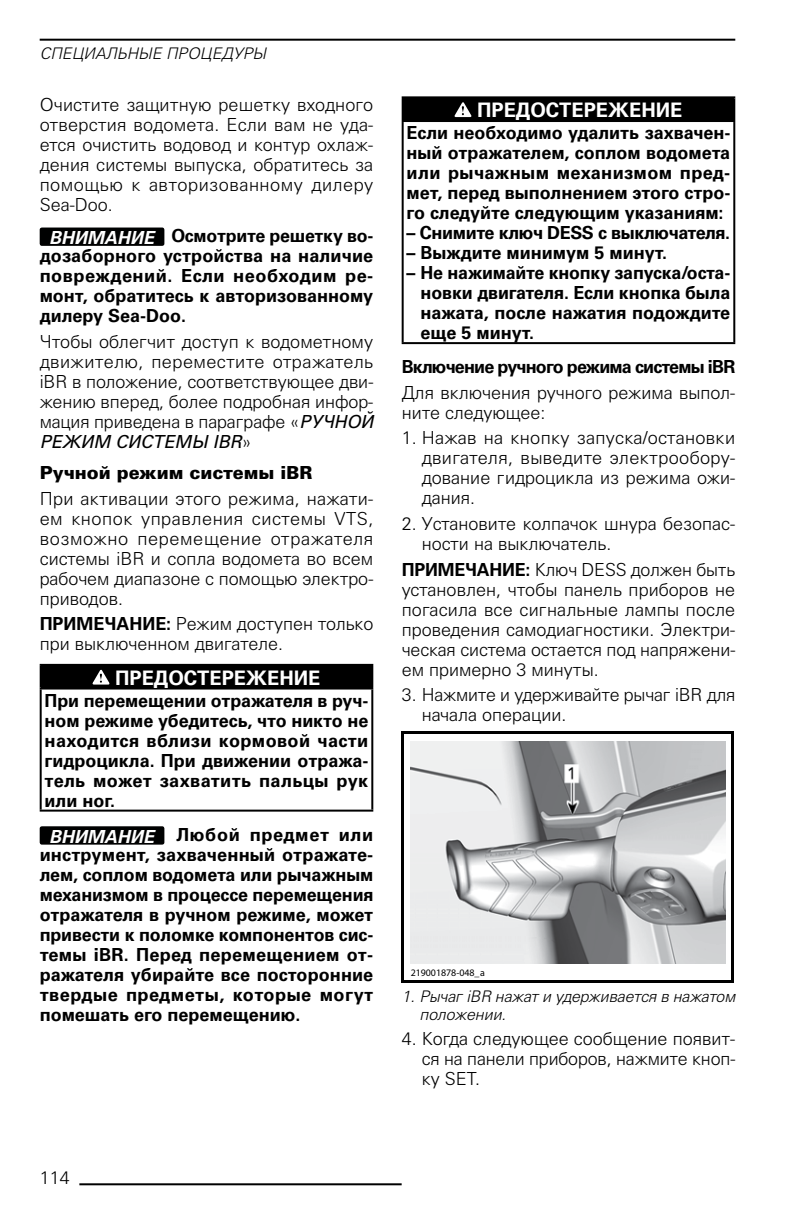
<style>
.page{position:relative;width:792px;height:1224px;background:#fff}
.page>*{position:absolute;margin:0;border:0;box-sizing:border-box;transform-origin:0 0}
.t1{font:700 20px "Univers Cyr";color:#fff}
.Основной_текст{font:300 18px/20px "Univers Cyr";color:#000;text-align:justify}
.Предостережение{font:700 18px/20px "Univers Cyr";color:#000;text-align:justify}
.Основной_текст-2{font:700 18px "Univers Cyr";letter-spacing:-.045em;color:#000}
.Предостережение-2{font:700 18px "Univers Cyr";letter-spacing:-.02em;color:#000}
.Заголовок_4{font:900 18px "Univers Cyr";color:#000}
.Основной_текст-3{font:italic 700 18px "Univers Cyr";color:#fff}
.Основной_текст-4{font:italic 300 16px/18px "Univers Cyr";letter-spacing:-.005em;color:#000}
.Подпись_к_рисункам{font:italic 300 16px "Univers Cyr";color:#000}
.t2{font:300 10px "Univers";letter-spacing:-.005em;color:#000}
.s1{font-weight:400;font-style:italic}
.s2{font-weight:700}
</style>
<div class="page">
<hr style="left:40px;top:39px;width:695px;height:2px;background:#000">
<hr style="left:79px;top:1183px;width:323px;height:2px;background:#000">
<div style="left:40px;top:228px;width:124px;height:18px;background:#000101;border-radius:2px"></div>
<div style="left:41px;top:665px;width:331px;height:24px;background:#000"></div>
<hr style="left:40px;top:664px;width:333px;height:2px;background:#000">
<hr style="left:40px;top:666px;width:2px;height:22px;background:#000">
<hr style="left:371px;top:666px;width:2px;height:22px;background:#000">
<hr style="left:40px;top:688px;width:333px;height:2px;background:#000">
<hr style="left:40px;top:690px;width:2px;height:120px;background:#000">
<hr style="left:371px;top:690px;width:2px;height:120px;background:#000">
<hr style="left:40px;top:810px;width:333px;height:2px;background:#000">
<svg style="left:92px;top:669px;width:18px;height:16px"></svg>
<div style="left:40px;top:826px;width:124px;height:19px;background:#000101;border-radius:2px"></div>
<div style="left:403px;top:97px;width:331px;height:24px;background:#000"></div>
<hr style="left:402px;top:96px;width:333px;height:2px;background:#000">
<hr style="left:402px;top:98px;width:2px;height:22px;background:#000">
<hr style="left:733px;top:98px;width:2px;height:22px;background:#000">
<hr style="left:402px;top:120px;width:333px;height:2px;background:#000">
<hr style="left:402px;top:122px;width:2px;height:220px;background:#000">
<hr style="left:733px;top:122px;width:2px;height:220px;background:#000">
<hr style="left:402px;top:342px;width:333px;height:2px;background:#000">
<svg style="left:454px;top:102px;width:18px;height:16px"></svg>
<img style="left:411px;top:741px;width:315px;height:223px">
<hr style="left:402px;top:732px;width:332px;height:2px;background:#000">
<hr style="left:402px;top:981px;width:332px;height:2px;background:#000">
<hr style="left:402px;top:733px;width:2px;height:249px;background:#000">
<hr style="left:732px;top:733px;width:2px;height:249px;background:#000">
<p class="Подпись_к_рисункам" style="left:40px;top:45px;width:228px">СПЕЦИАЛЬНЫЕ ПРОЦЕДУРЫ</p>
<p class="Основной_текст" style="left:40px;top:94px;width:335px">Очистите защитную решетку входного отверстия водомета. Если вам не уда&shy;ется очистить водовод и контур охлаж&shy;дения системы выпуска, обратитесь за помощью к авторизованному дилеру Sea-Doo.</p>
<p class="Основной_текст-3" style="left:49px;top:227px;width:106px">ВНИМАНИЕ</p>
<p class="Предостережение" style="left:40px;top:225px;width:335px;text-indent:132px">Осмотрите решетку во&shy;дозаборного устройства на наличие повреждений. Если необходим ре&shy;монт, обратитесь к авторизованному дилеру Sea-Doo.</p>
<p class="Основной_текст" style="left:40px;top:331px;width:335px">Чтобы облегчит доступ к водометному движителю, переместите отражатель iBR в положение, соответствующее дви&shy;жению вперед, более подробная инфор&shy;мация приведена в параграфе «<span class="s1">РУЧНОЙ РЕЖИМ СИСТЕМЫ IBR</span>»</p>
<p class="Заголовок_4" style="left:40px;top:462px;width:274px">Ручной режим системы iBR</p>
<p class="Основной_текст" style="left:40px;top:488px;width:335px">При активации этого режима, нажати&shy;ем кнопок управления системы VTS, возможно перемещение отражателя системы iBR и сопла водомета во всем рабочем диапазоне с помощью электро&shy;приводов.</p>
<p class="Основной_текст" style="left:40px;top:614px;width:335px"><span class="s2">ПРИМЕЧАНИЕ:</span> Режим доступен только при выключенном двигателе.</p>
<p class="t1" style="left:115px;top:666px;width:207px">ПРЕДОСТЕРЕЖЕНИЕ</p>
<p class="Предостережение" style="left:45px;top:690px;width:325px">При перемещении отражателя в руч&shy;ном режиме убедитесь, что никто не находится вблизи кормовой части гидроцикла. При движении отража&shy;тель может захватить пальцы рук или ног.</p>
<p class="Основной_текст-3" style="left:49px;top:826px;width:106px">ВНИМАНИЕ</p>
<p class="Предостережение" style="left:40px;top:824px;width:335px;text-indent:136px">Любой предмет или инструмент, захваченный отражате&shy;лем, соплом водомета или рычажным механизмом в процессе перемещения отражателя в ручном режиме, может привести к поломке компонентов сис&shy;темы iBR. Перед перемещением от&shy;ражателя убирайте все посторонние твердые предметы, которые могут помешать его перемещению.</p>
<p class="t1" style="left:477px;top:98px;width:207px">ПРЕДОСТЕРЕЖЕНИЕ</p>
<p class="Предостережение" style="left:407px;top:123px;width:325px">Если необходимо удалить захвачен&shy;ный отражателем, соплом водомета или рычажным механизмом пред&shy;мет, перед выполнением этого стро&shy;го следуйте следующим указаниям:</p>
<p class="Предостережение-2" style="left:407px;top:222px;width:325px">– Снимите ключ DESS с выключателя.</p>
<p class="Предостережение" style="left:407px;top:243px;width:262px">– Выждите минимум 5 минут.</p>
<p class="Предостережение" style="left:421px;top:263px;width:311px;text-indent:-14px">– Не нажимайте кнопку запуска/оста&shy;новки двигателя. Если кнопка была нажата, после нажатия подождите еще 5 минут.</p>
<p class="Основной_текст-2" style="left:402px;top:356px;width:335px">Включение ручного режима системы iBR</p>
<p class="Основной_текст" style="left:402px;top:382px;width:335px">Для включения ручного режима выпол&shy;ните следующее:</p>
<p class="Основной_текст" style="left:422px;top:428px;width:315px;text-indent:-20px">1. Нажав на кнопку запуска/остановки двигателя, выведите электрообору&shy;дование гидроцикла из режима ожи&shy;дания.</p>
<p class="Основной_текст" style="left:422px;top:514px;width:315px;text-indent:-20px">2. Установите колпачок шнура безопас&shy;ности на выключатель.</p>
<p class="Основной_текст" style="left:402px;top:559px;width:335px"><span class="s2">ПРИМЕЧАНИЕ:</span> Ключ DESS должен быть установлен, чтобы панель приборов не погасила все сигнальные лампы после проведения самодиагностики. Электри&shy;ческая система остается под напряжени&shy;ем примерно 3 минуты.</p>
<p class="Основной_текст" style="left:422px;top:685px;width:315px;text-indent:-20px">3. Нажмите и удерживайте рычаг iBR для начала операции.</p>
<p class="t2" style="left:411px;top:966px;width:76px">219001878-048_a</p>
<p class="Основной_текст-4" style="left:419px;top:987px;width:317px;text-indent:-18px">1. Рычаг iBR нажат и удерживается в нажатом положении.</p>
<p class="Основной_текст" style="left:422px;top:1029px;width:315px;text-indent:-20px">4. Когда следующее сообщение появит&shy;ся на панели приборов, нажмите кноп&shy;ку SET.</p>
<p class="Основной_текст" style="left:40px;top:1168px;width:32px">114</p>
</div>
